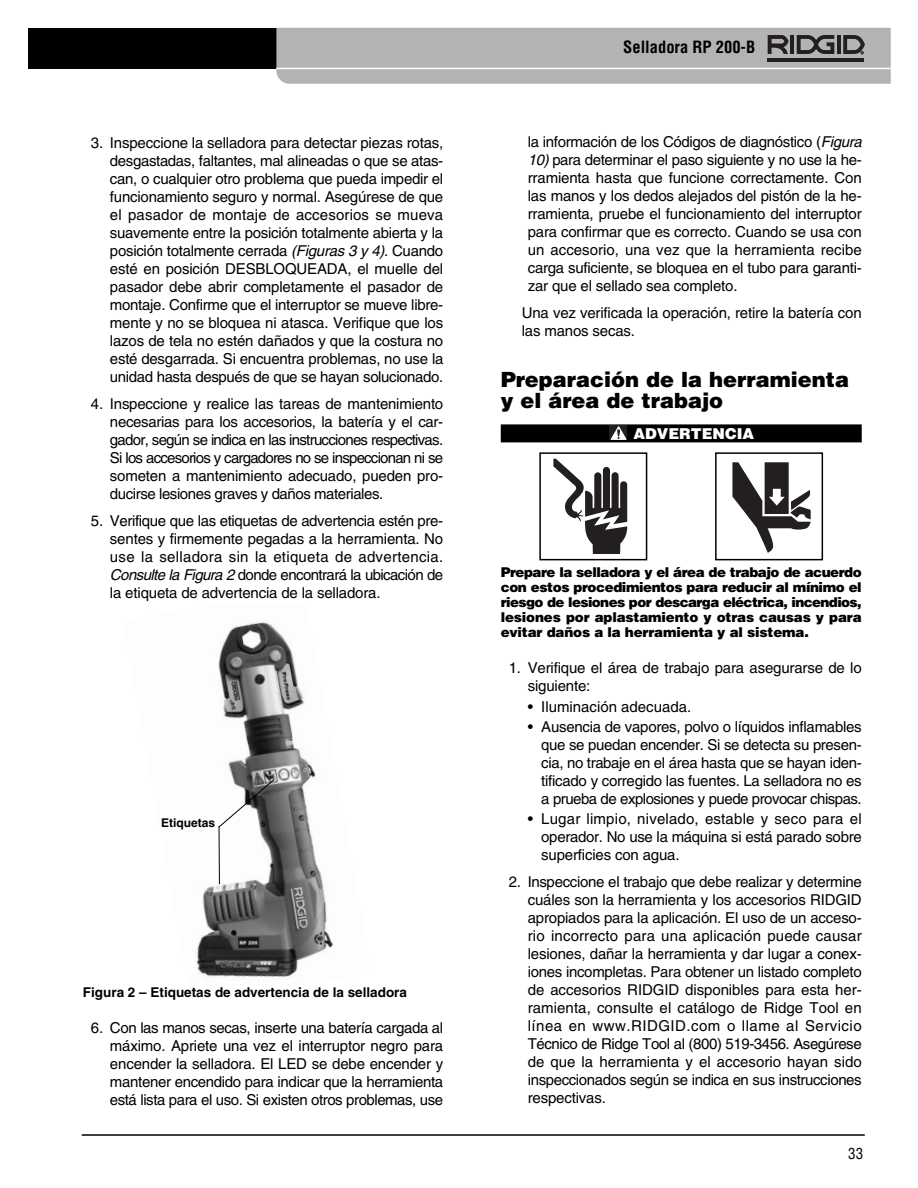
<style>
.page{position:relative;width:918px;height:1188px;background:#fff}
.page>*{position:absolute;margin:0;border:0;box-sizing:border-box;transform-origin:0 0}
.t1{font:900 21px/21px "Helvetica";color:#000}
.t2{font:700 condensed 16.5px "Helvetica";color:#000}
.t3{font:15px/18px "Helvetica";letter-spacing:-.01em;color:#000;text-align:justify}
.t4{font:900 15px "Helvetica";color:#fff}
.t5{font:condensed 15px "Helvetica";color:#000}
.t6{font:900 13.5px/15px "Helvetica";letter-spacing:-.015em;color:#000;text-align:justify}
.t7{font:700 13.5px "Helvetica";color:#000}
.t8{font:700 12px "Helvetica";color:#000}
.s1{font-style:italic}
</style>
<div class="page">
<hr style="left:82px;top:1134px;width:783px;height:2px;background:#000">
<div style="left:28px;top:28px;width:427px;height:41px;background:#000"></div>
<svg style="left:276px;top:28px;width:615px;height:56px;background:#afafaf"></svg>
<div style="left:501px;top:424px;width:361px;height:18px;background:#000"></div>
<div style="left:610px;top:425px;width:17px;height:15px;background:#231f20"></div>
<svg style="left:611px;top:426px;width:16px;height:14px"></svg>
<img style="left:196px;top:622px;width:138px;height:356px">
<hr style="left:219px;top:826px;width:1px;height:58px;background:#000">
<svg style="left:218px;top:778px;width:57px;height:50px"></svg>
<svg style="left:732px;top:462px;width:79px;height:91px"></svg>
<div style="left:715px;top:452px;width:108px;height:108px;border:2px solid #000"></div>
<svg style="left:553px;top:459px;width:74px;height:95px"></svg>
<div style="left:539px;top:452px;width:108px;height:108px;border:2px solid #000"></div>
<p class="t3" style="left:110px;top:135px;width:335px;text-indent:-19px">3. Inspeccione la selladora para detectar piezas rotas, desgastadas, faltantes, mal alineadas o que se atas&shy;can, o cualquier otro problema que pueda impedir el funcionamiento seguro y normal. Asegúrese de que el pasador de montaje de accesorios se mueva suavemente entre la posición totalmente abierta y la posición totalmente cerrada <span class="s1">(Figuras 3 y 4)</span>. Cuando esté en posición DESBLOQUEADA, el muelle del pasador debe abrir completamente el pasador de montaje. Confirme que el interruptor se mueve libre&shy;mente y no se bloquea ni atasca. Verifique que los lazos de tela no estén dañados y que la costura no esté desgarrada. Si encuentra problemas, no use la unidad hasta después de que se hayan solucionado.</p>
<p class="t3" style="left:110px;top:396px;width:335px;text-indent:-19px">4. Inspeccione y realice las tareas de mantenimiento necesarias para los accesorios, la batería y el car&shy;gador, según se indica en las instrucciones respectivas.<br>Si los accesorios y cargadores no se inspeccionan ni se someten a mantenimiento adecuado, pueden pro&shy;ducirse lesiones graves y daños materiales.</p>
<p class="t3" style="left:110px;top:513px;width:335px;text-indent:-19px">5. Verifique que las etiquetas de advertencia estén pre&shy;sentes y firmemente pegadas a la herramienta. No use la selladora sin la etiqueta de advertencia.<br><span class="s1">Consulte la Figura 2</span>donde encontrará la ubicación de la etiqueta de advertencia de la selladora.</p>
<p class="t8" style="left:161px;top:818px;width:55px">Etiquetas</p>
<p class="t7" style="left:83px;top:987px;width:326px">Figura 2 – Etiquetas de advertencia de la selladora</p>
<p class="t3" style="left:110px;top:1020px;width:335px;text-indent:-19px">6. Con las manos secas, inserte una batería cargada al máximo. Apriete una vez el interruptor negro para encender la selladora. El LED se debe encender y mantener encendido para indicar que la herramienta está lista para el uso. Si existen otros problemas, use</p>
<p class="t2" style="left:623px;top:41px;width:133px">Selladora RP 200-B</p>
<p class="t3" style="left:528px;top:134px;width:338px;text-align:left">la información de los Códigos de diagnóstico (<span class="s1">Figura 10)</span>para determinar el paso siguiente y no use la he - rramienta hasta que funcione correctamente. Con las manos y los dedos alejados del pistón de la he - rramienta, pruebe el funcionamiento del interruptor para confirmar que es correcto. Cuando se usa con un accesorio, una vez que la herramienta recibe carga suficiente, se bloquea en el tubo para garanti&shy;zar que el sellado sea completo.</p>
<p class="t3" style="left:522px;top:305px;width:341px">Una vez verificada la operación, retire la batería con las manos secas.</p>
<h1 class="t1" style="left:501px;top:371px;width:350px">Preparación de la herramienta y el área de trabajo</h1>
<p class="t4" style="left:633px;top:428px;width:122px">ADVERTENCIA</p>
<p class="t6" style="left:501px;top:566px;width:362px">Prepare la selladora y el área de trabajo de acuerdo con estos procedimientos para reducir al mínimo el riesgo de lesiones por descarga eléctrica, incendios, lesiones por aplastamiento y otras causas y para evitar daños a la herramienta y al sistema.</p>
<p class="t3" style="left:528px;top:661px;width:335px;text-indent:-19px">1. Verifique el área de trabajo para asegurarse de lo siguiente:</p>
<p class="t3" style="left:528px;top:699px;width:165px">• Iluminación adecuada.</p>
<p class="t3" style="left:541px;top:719px;width:322px;text-indent:-14px">• Ausencia de vapores, polvo o líquidos inflamables que se puedan encender. Si se detecta su presen&shy;cia, no trabaje en el área hasta que se hayan iden&shy;tificado y corregido las fuentes. La selladora no es a prueba de explosiones y puede provocar chispas.</p>
<p class="t3" style="left:541px;top:811px;width:322px;text-indent:-13px">• Lugar limpio, nivelado, estable y seco para el ope rador. No use la máquina si está parado sobre superficies con agua.</p>
<p class="t3" style="left:528px;top:874px;width:336px;text-indent:-19px">2. Inspeccione el trabajo que debe realizar y determine cuáles son la herramienta y los accesorios RIDGID apropiados para la aplicación. El uso de un acceso&shy;rio incorrecto para una aplicación puede causar lesiones, dañar la herramienta y dar lugar a conex&shy;iones incompletas. Para obtener un listado completo de accesorios RIDGID disponibles para esta her&shy;ramienta, consulte el catálogo de Ridge Tool en línea en www.RIDGID.com o llame al Servicio Técnico de Ridge Tool al (800) 519-3456. Asegúrese de que la herramienta y el accesorio hayan sido inspeccionados según se indica en sus instrucciones respectivas.</p>
<p class="t5" style="left:848px;top:1148px;width:16px">33</p>
</div>
